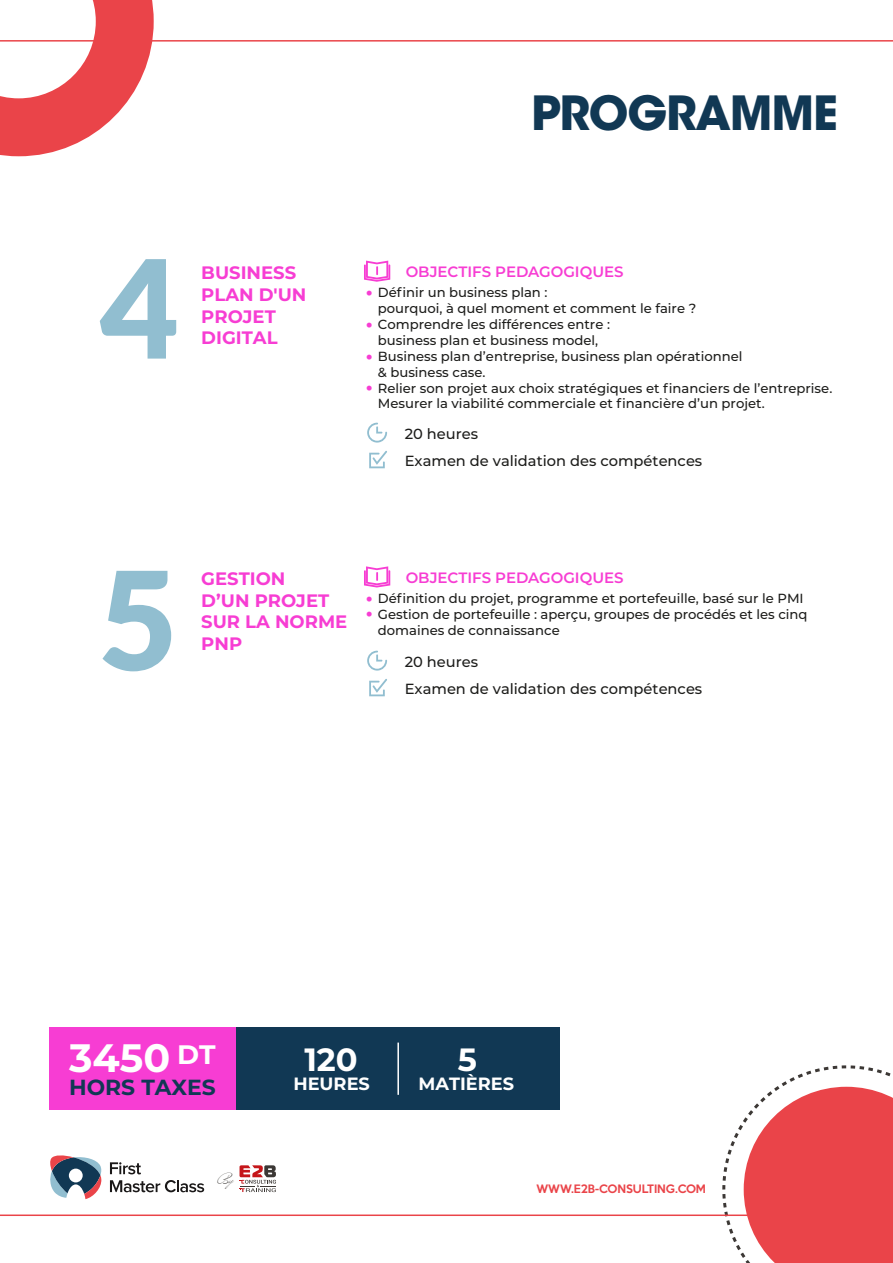
<style>
.page{position:relative;width:893px;height:1263px;background:#fff}
.page>*{position:absolute;margin:0;border:0;box-sizing:border-box;transform-origin:0 0}
.t1{font:900 136.5px "Lato";color:#91bed0}
.t2{font:700 46.8px "ITC Avant Garde Std";letter-spacing:-.025em;color:#113854}
.t3{font:700 39.6px "Montserrat";color:#fff}
.t4{font:700 32.25px "Montserrat";color:#fff}
.t5{font:700 21.9px "Montserrat";color:#113854}
.t6{font:700 18px/21.6px "Montserrat";color:#f73dd3}
.t7{font:700 17.7px "Montserrat";color:#fff}
.t8{font:600 15px "Montserrat";color:#f73dd3}
.t9{font:500 14.7px/26.8px "Montserrat";color:#1d1d1b}
.t10{font:13.8px "Mr Blaketon";color:#3d3b38}
.t11{font:500 13.2px/15.9px "Montserrat";color:#1d1d1b}
.t12{font:500 10.65px "Keep Calm";color:#ea4449}
.s1{font-family:"Lato";font-weight:400;color:#f73dd3}
</style>
<div class="page">
<div style="left:234px;top:1027px;width:326px;height:83px;background:#113854"></div>
<svg style="left:722px;top:1065px;width:171px;height:198px"></svg>
<svg style="left:0;top:0;width:154px;height:156px"></svg>
<hr style="left:0;top:40px;width:893px;height:2px;background:#ea4449">
<hr style="left:0;top:1214px;width:893px;height:2px;background:#ea4449">
<svg style="left:110px;top:1162px;width:31px;height:12px"></svg>
<svg style="left:110px;top:1180px;width:94px;height:12px"></svg>
<svg style="left:50px;top:1155px;width:52px;height:44px"></svg>
<svg style="left:239px;top:1165px;width:37px;height:27px"></svg>
<svg style="left:367px;top:423px;width:20px;height:20px"></svg>
<svg style="left:369px;top:451px;width:18px;height:17px"></svg>
<svg style="left:364px;top:261px;width:26px;height:21px"></svg>
<svg style="left:367px;top:651px;width:20px;height:20px"></svg>
<svg style="left:369px;top:679px;width:18px;height:17px"></svg>
<svg style="left:364px;top:566px;width:26px;height:21px"></svg>
<hr style="left:397px;top:1042px;width:2px;height:53px;background:#fff">
<div style="left:50px;top:1027px;width:186px;height:83px;background:#f73dd3"></div>
<h2 class="t2" style="left:531px;top:82px;width:308px">PROGRAMME</h2>
<h1 class="t1" style="left:99px;top:229px;width:81px">4</h1>
<h3 class="t6" style="left:201px;top:261px;width:107px">BUSINESS<br>PLAN D'UN<br>PROJET</h3>
<h3 class="t6" style="left:201px;top:326px;width:78px">DIGITAL</h3>
<p class="t8" style="left:406px;top:261px;width:220px">OBJECTIFS PEDAGOGIQUES</p>
<p class="t11" style="left:365px;top:284px;width:184px"><span class="s1">•</span> Définir un business plan :</p>
<p class="t11" style="left:365px;top:316px;width:246px"><span class="s1">•</span> Comprendre les différences entre :</p>
<p class="t11" style="left:365px;top:348px;width:379px"><span class="s1">•</span> Business plan d’entreprise, business plan opérationnel</p>
<p class="t11" style="left:365px;top:379px;width:468px"><span class="s1">•</span> Relier son projet aux choix stratégiques et financiers de l’entreprise.</p>
<p class="t11" style="left:378px;top:300px;width:320px">pourquoi, à quel moment et comment le faire ?</p>
<p class="t11" style="left:378px;top:332px;width:222px">business plan et business model,</p>
<p class="t11" style="left:378px;top:363px;width:109px">&amp; business case.</p>
<p class="t11" style="left:378px;top:395px;width:388px">Mesurer la viabilité commerciale et financière d’un projet.</p>
<p class="t9" style="left:405px;top:420px;width:299px">20 heures<br>Examen de validation des compétences</p>
<h1 class="t1" style="left:99px;top:540px;width:81px">5</h1>
<h3 class="t6" style="left:201px;top:567px;width:147px">GESTION<br>D’UN PROJET<br>SUR LA NORME<br>PNP</h3>
<p class="t8" style="left:406px;top:567px;width:220px">OBJECTIFS PEDAGOGIQUES</p>
<p class="t11" style="left:365px;top:590px;width:440px"><span class="s1">•</span> Définition du projet, programme et portefeuille, basé sur le PMI</p>
<p class="t11" style="left:378px;top:606px;width:431px;text-indent:-12px"><span class="s1">•</span> Gestion de portefeuille : aperçu, groupes de procédés et les cinq domaines de connaissance</p>
<p class="t9" style="left:405px;top:648px;width:75px">20 heures</p>
<p class="t9" style="left:405px;top:675px;width:299px">Examen de validation des compétences</p>
<h3 class="t3" style="left:69px;top:1029px;width:148px">3450 <sup>DT</sup></h3>
<h3 class="t5" style="left:69px;top:1071px;width:148px">HORS TAXES</h3>
<p class="t10" style="left:218px;top:1170px;width:17px">By</p>
<h3 class="t4" style="left:304px;top:1037px;width:55px">120</h3>
<h3 class="t7" style="left:293px;top:1071px;width:78px">HEURES</h3>
<h3 class="t4" style="left:458px;top:1037px;width:21px">5</h3>
<h3 class="t7" style="left:418px;top:1071px;width:97px">MATIÈRES</h3>
<p class="t12" style="left:537px;top:1179px;width:171px">WWW.E2B-CONSULTING.COM</p>
</div>
